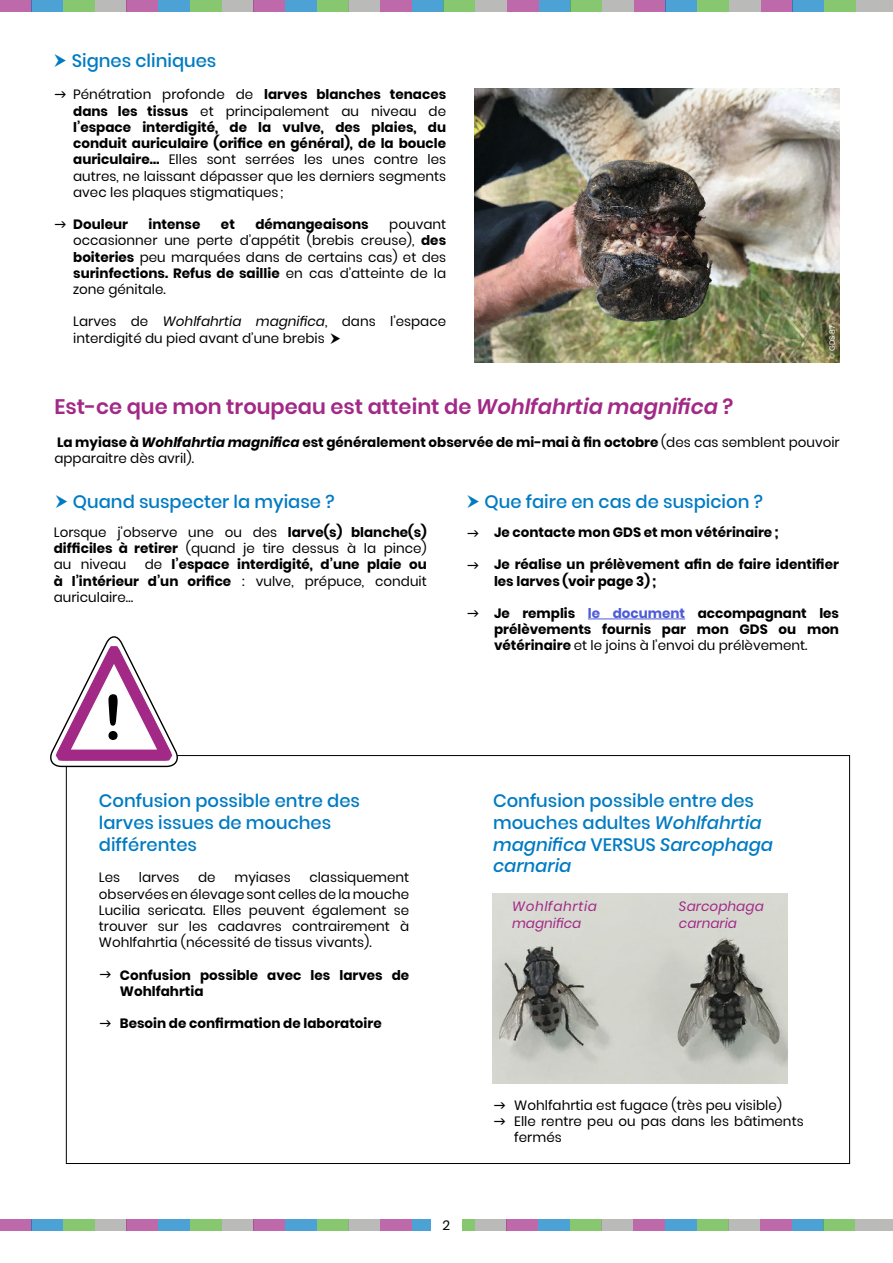
<style>
.page{position:relative;width:893px;height:1263px;background:#fff}
.page>*{position:absolute;margin:0;border:0;box-sizing:border-box;transform-origin:0 0}
.t1{font:61.95px "Arial Rounded MT Bold";color:#000}
.t2{font:600 21px "Poppins";color:#a22986}
.t3{font:500 18px/21.6px "Poppins";color:#007bc3}
.t4{font:13.5px/16.2px "Poppins";color:#000;text-align:justify}
.t5{font:700 13.5px/16.2px "Poppins";color:#000}
.t6{font:italic 13.5px/16.2px "Poppins";letter-spacing:.045em;color:#a22986}
.t7{font:italic 13.5px/16.2px "Poppins";letter-spacing:.005em;color:#a22986}
.t8{font:7.5px "Poppins";color:#fff}
.s1{font-weight:700}
.s2{font-style:italic}
.s3{font-weight:400}
.s4{color:#4f5cd6}
</style>
<div class="page">
<div style="left:0;top:0;width:31px;height:11px;background:#be69aa"></div>
<div style="left:31px;top:0;width:32px;height:11px;background:#4da2d5"></div>
<div style="left:63px;top:0;width:32px;height:11px;background:#86c76f"></div>
<div style="left:95px;top:0;width:32px;height:11px;background:#babab9"></div>
<div style="left:127px;top:0;width:31px;height:11px;background:#be69aa"></div>
<div style="left:158px;top:0;width:32px;height:11px;background:#4da2d5"></div>
<div style="left:190px;top:0;width:32px;height:11px;background:#86c76f"></div>
<div style="left:222px;top:0;width:31px;height:11px;background:#babab9"></div>
<div style="left:253px;top:0;width:32px;height:11px;background:#be69aa"></div>
<div style="left:285px;top:0;width:32px;height:11px;background:#4da2d5"></div>
<div style="left:317px;top:0;width:31px;height:11px;background:#86c76f"></div>
<div style="left:348px;top:0;width:32px;height:11px;background:#babab9"></div>
<div style="left:380px;top:0;width:32px;height:11px;background:#be69aa"></div>
<div style="left:412px;top:0;width:32px;height:11px;background:#4da2d5"></div>
<div style="left:444px;top:0;width:31px;height:11px;background:#86c76f"></div>
<div style="left:475px;top:0;width:32px;height:11px;background:#babab9"></div>
<div style="left:507px;top:0;width:32px;height:11px;background:#be69aa"></div>
<div style="left:539px;top:0;width:31px;height:11px;background:#4da2d5"></div>
<div style="left:570px;top:0;width:32px;height:11px;background:#86c76f"></div>
<div style="left:602px;top:0;width:32px;height:11px;background:#babab9"></div>
<div style="left:634px;top:0;width:32px;height:11px;background:#be69aa"></div>
<div style="left:666px;top:0;width:31px;height:11px;background:#4da2d5"></div>
<div style="left:697px;top:0;width:32px;height:11px;background:#86c76f"></div>
<div style="left:729px;top:0;width:32px;height:11px;background:#babab9"></div>
<div style="left:761px;top:0;width:31px;height:11px;background:#be69aa"></div>
<div style="left:792px;top:0;width:32px;height:11px;background:#4da2d5"></div>
<div style="left:824px;top:0;width:32px;height:11px;background:#86c76f"></div>
<div style="left:856px;top:0;width:37px;height:11px;background:#babab9"></div>
<div style="left:0;top:1219px;width:31px;height:11px;background:#be69aa"></div>
<div style="left:31px;top:1219px;width:32px;height:11px;background:#4da2d5"></div>
<div style="left:63px;top:1219px;width:32px;height:11px;background:#86c76f"></div>
<div style="left:95px;top:1219px;width:32px;height:11px;background:#babab9"></div>
<div style="left:127px;top:1219px;width:31px;height:11px;background:#be69aa"></div>
<div style="left:158px;top:1219px;width:32px;height:11px;background:#4da2d5"></div>
<div style="left:190px;top:1219px;width:32px;height:11px;background:#86c76f"></div>
<div style="left:222px;top:1219px;width:31px;height:11px;background:#babab9"></div>
<div style="left:253px;top:1219px;width:32px;height:11px;background:#be69aa"></div>
<div style="left:285px;top:1219px;width:32px;height:11px;background:#4da2d5"></div>
<div style="left:317px;top:1219px;width:31px;height:11px;background:#86c76f"></div>
<div style="left:348px;top:1219px;width:32px;height:11px;background:#babab9"></div>
<div style="left:380px;top:1219px;width:32px;height:11px;background:#be69aa"></div>
<div style="left:412px;top:1219px;width:18px;height:11px;background:#4da2d5"></div>
<div style="left:462px;top:1219px;width:13px;height:11px;background:#86c76f"></div>
<div style="left:475px;top:1219px;width:31px;height:11px;background:#babab9"></div>
<div style="left:506px;top:1219px;width:32px;height:11px;background:#be69aa"></div>
<div style="left:538px;top:1219px;width:32px;height:11px;background:#4da2d5"></div>
<div style="left:570px;top:1219px;width:31px;height:11px;background:#86c76f"></div>
<div style="left:601px;top:1219px;width:32px;height:11px;background:#babab9"></div>
<div style="left:633px;top:1219px;width:32px;height:11px;background:#be69aa"></div>
<div style="left:665px;top:1219px;width:32px;height:11px;background:#4da2d5"></div>
<div style="left:697px;top:1219px;width:31px;height:11px;background:#86c76f"></div>
<div style="left:728px;top:1219px;width:32px;height:11px;background:#babab9"></div>
<div style="left:760px;top:1219px;width:32px;height:11px;background:#be69aa"></div>
<div style="left:792px;top:1219px;width:31px;height:11px;background:#4da2d5"></div>
<div style="left:823px;top:1219px;width:32px;height:11px;background:#86c76f"></div>
<div style="left:855px;top:1219px;width:38px;height:11px;background:#babab9"></div>
<img style="left:475px;top:88px;width:364px;height:274px">
<hr style="left:588px;top:619px;width:97px;height:1px;background:#4f5cd6">
<svg style="left:50px;top:636px;width:130px;height:134px"></svg>
<img style="left:493px;top:893px;width:295px;height:190px">
<h3 class="t3" style="left:72px;top:51px;width:146px">Signes cliniques</h3>
<p class="t4" style="left:73px;top:87px;width:374px">Pénétration profonde de <span class="s1">larves blanches tenaces dans les tissus</span> et principalement au niveau de <span class="s1">l’espace interdigité, de la vulve, des plaies, du conduit auriculaire (orifice en général), de la boucle auriculaire…</span> Elles sont serrées les unes contre les autres, ne laissant dépasser que les derniers segments avec les plaques stigmatiques ;</p>
<p class="t5" style="left:73px;top:216px;width:56px">Douleur</p>
<p class="t5" style="left:149px;top:216px;width:53px">intense</p>
<p class="t5" style="left:221px;top:216px;width:15px">et</p>
<p class="t5" style="left:255px;top:216px;width:115px">démangeaisons</p>
<p class="t4" style="left:73px;top:216px;width:374px;text-indent:316px">pouvant occasionner une perte d’appétit (brebis creuse), <span class="s1">des boiteries</span> peu marquées dans de certains cas) et des <span class="s1">surinfections. Refus de saillie</span> en cas d’atteinte de la zone génitale.</p>
<p class="t4" style="left:73px;top:313px;width:374px">Larves de <span class="s2">Wohlfahrtia magnifica</span>, dans l’espace interdigité du pied avant d’une brebis</p>
<p class="t8" style="left:827px;top:359px;width:35px;rotate:-90deg">© GDS 87</p>
<h2 class="t2" style="left:54px;top:396px;width:680px">Est-ce que mon troupeau est atteint de <span class="s2">Wohlfahrtia magnifica</span> ?</h2>
<p class="t5" style="left:54px;top:435px;width:787px">La myiase à <span class="s2">Wohlfahrtia magnifica</span> est généralement observée de mi-mai à fin octobre <span class="s3">(des cas semblent pouvoir apparaitre dès avril).</span></p>
<h3 class="t3" style="left:73px;top:493px;width:263px">Quand suspecter la myiase ?</h3>
<p class="t4" style="left:54px;top:524px;width:374px">Lorsque j’observe une ou des <span class="s1">larve(s) blanche(s) difficiles à retirer</span> (quand je tire dessus à la pince) au niveau</p>
<h3 class="t3" style="left:485px;top:493px;width:280px">Que faire en cas de suspicion ?</h3>
<p class="t5" style="left:494px;top:525px;width:286px">Je contacte mon GDS et mon vétérinaire ;</p>
<p class="t5" style="left:494px;top:556px;width:347px">Je réalise un prélèvement afin de faire identifier les larves (voir page 3) ;</p>
<p class="t5" style="left:494px;top:606px;width:347px;text-align:justify">Je remplis <span class="s4">le document</span> accompagnant les prélèvements fournis par mon GDS ou mon vétérinaire <span class="s3">et le joins à l’envoi du prélèvement.</span></p>
<p class="t5" style="left:54px;top:556px;width:374px;text-align:justify;text-indent:91px"><span class="s3">de</span> l’espace interdigité, d’une plaie ou à l’intérieur d’un orifice <span class="s3">: vulve, prépuce, conduit auriculaire…</span></p>
<h1 class="t1" style="left:103px;top:682px;width:22px">!</h1>
<h3 class="t3" style="left:99px;top:792px;width:263px">Confusion possible entre des larves issues de mouches différentes</h3>
<h3 class="t3" style="left:493px;top:792px;width:282px">Confusion possible entre des mouches adultes <span class="s2">Wohlfahrtia magnifica</span> VERSUS <span class="s2">Sarcophaga carnaria</span></h3>
<p class="t4" style="left:99px;top:869px;width:23px">Les</p>
<p class="t4" style="left:139px;top:869px;width:42px">larves</p>
<p class="t4" style="left:198px;top:869px;width:19px">de</p>
<p class="t4" style="left:234px;top:869px;width:58px">myiases</p>
<p class="t4" style="left:99px;top:869px;width:312px;text-indent:210px">classiquement observées en élevage sont celles de la mouche Lucilia sericata. Elles peuvent également se trouver sur les cadavres contrairement à Wohlfahrtia (nécessité de tissus vivants).</p>
<p class="t5" style="left:120px;top:967px;width:291px">Confusion possible avec les larves de<br>Wohlfahrtia</p>
<p class="t5" style="left:120px;top:1015px;width:263px">Besoin de confirmation de laboratoire</p>
<p class="t6" style="left:512px;top:899px;width:86px">Wohlfahrtia magnifica</p>
<p class="t7" style="left:679px;top:899px;width:86px">Sarcophaga carnaria</p>
<p class="t4" style="left:442px;top:1217px;width:9px">2</p>
<p class="t4" style="left:514px;top:1097px;width:291px;text-align:left">Wohlfahrtia est fugace (très peu visible)<br>Elle rentre peu ou pas dans les bâtiments fermés</p>
</div>
